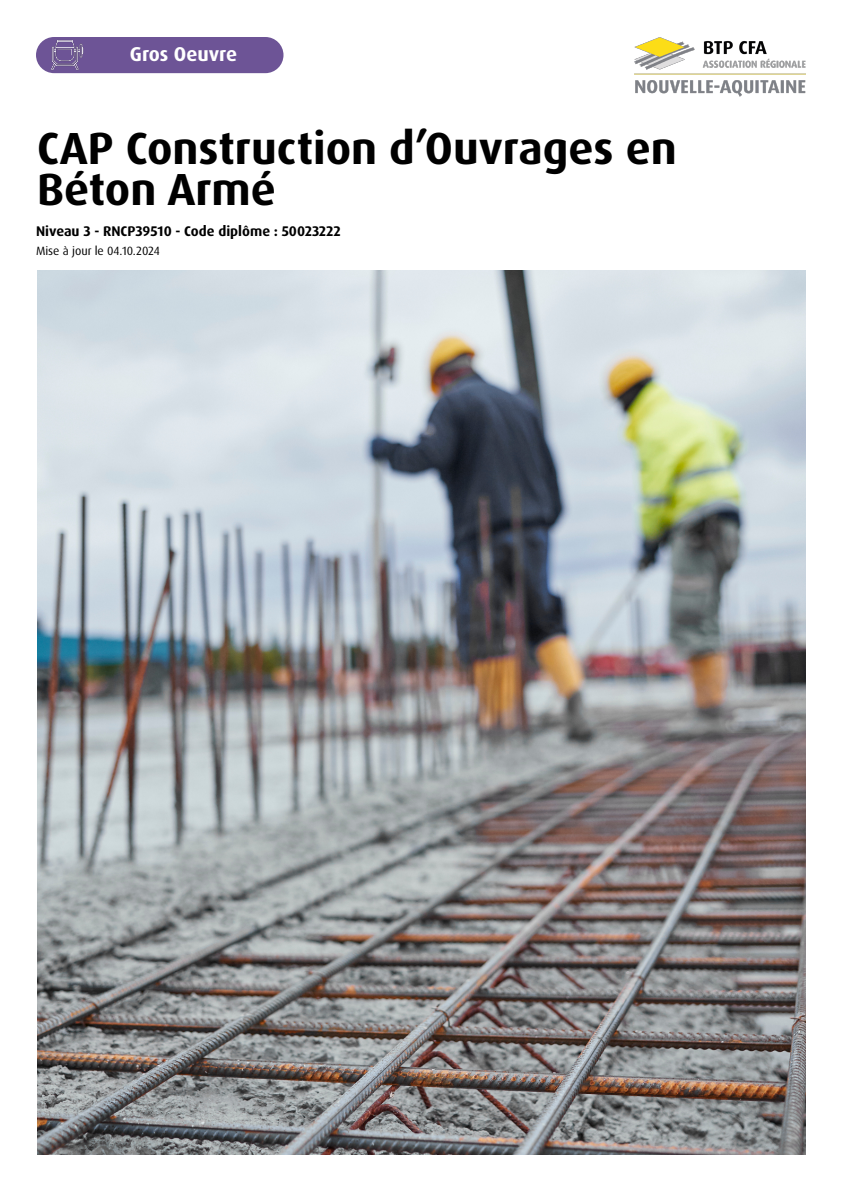
<style>
.page{position:relative;width:842px;height:1191px;background:#fff}
.page>*{position:absolute;margin:0;border:0;box-sizing:border-box;transform-origin:0 0}
.t1{font:700 45px/41px "Dax Pro";color:#000}
.t2{font:700 20px "Dax";color:#fff}
.t3{font:700 14px "Dax Pro";color:#000}
.t4{font:12px "Dax Pro";color:#000}
</style>
<div class="page">
<img style="left:37px;top:271px;width:769px;height:884px">
<img style="left:634px;top:37px;width:172px;height:60px">
<div style="left:36px;top:37px;width:247px;height:36px;background:#6d5496;border-radius:18px"></div>
<img style="left:45px;top:37px;width:41px;height:37px">
<h2 class="t2" style="left:130px;top:43px;width:109px">Gros Oeuvre</h2>
<h1 class="t1" style="left:37px;top:128px;width:641px">CAP Construction d’Ouvrages en<br>Béton Armé</h1>
<p class="t3" style="left:36px;top:222px;width:306px">Niveau 3 - RNCP39510 - Code diplôme : 50023222</p>
<p class="t4" style="left:36px;top:243px;width:125px">Mise à jour le 04.10.2024</p>
</div>
